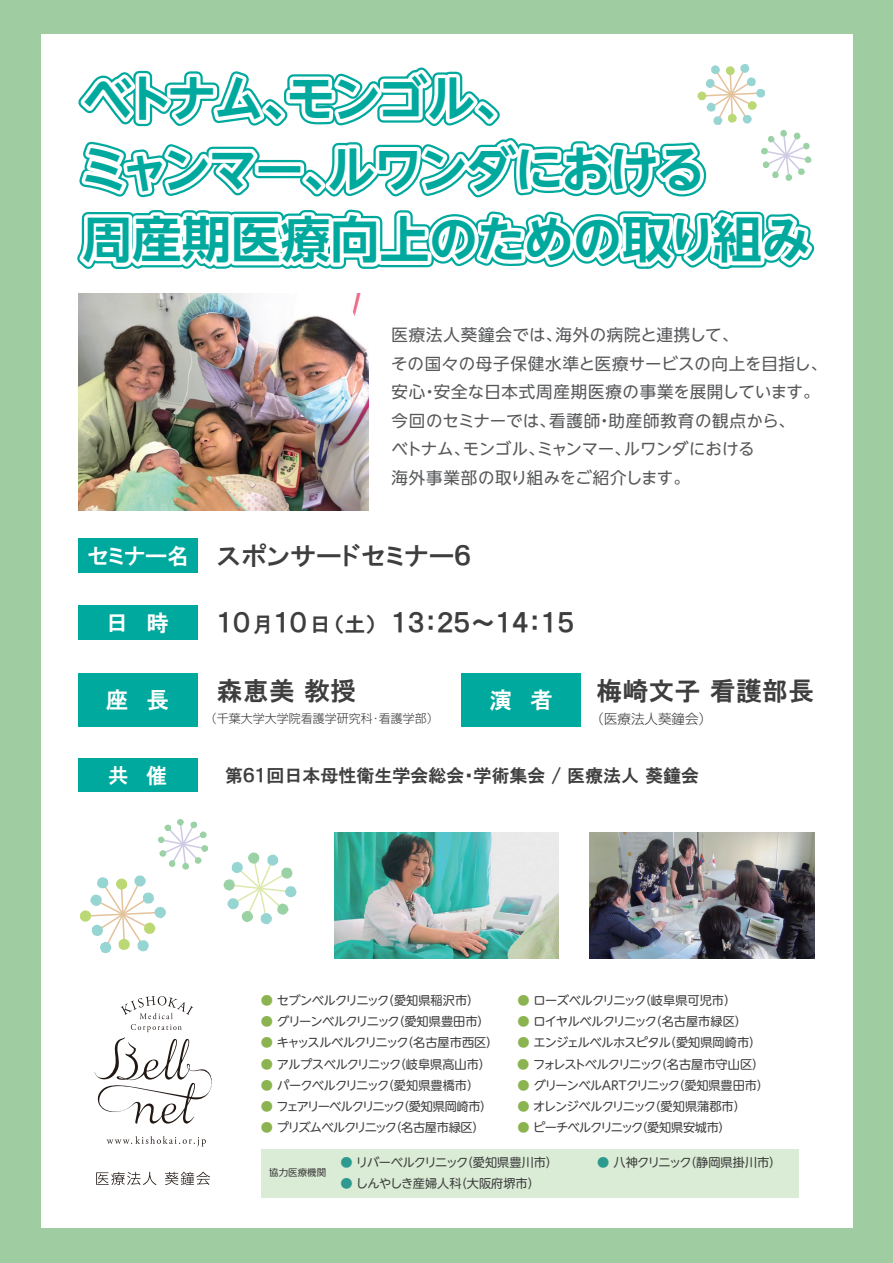
<style>
.page{position:relative;width:893px;height:1263px;background:#a0cca1}
.page>*{position:absolute;margin:0;border:0;box-sizing:border-box;transform-origin:0 0}
.t1{font:700 49.5px/70.5px "UD Shin Go NT Pro De";letter-spacing:-.04em;color:#00a99d}
.t2{font:25.5px "HGP Gothic E";letter-spacing:.025em;color:#3e3e3f}
.t3{font:25.5px "HGP Gothic E";color:#3e3e3f}
.t4{font:22.5px "HGP Gothic E";color:#fff}
.t5{font:21px "HGP Gothic E";color:#fff}
.t6{font:18px "HGP Gothic E";color:#3e3e3f}
.t7{font:16.5px/28.5px "UD Shin Go NT Pro";letter-spacing:.025em;color:#57585a}
.t8{font:300 13.5px "Shin Go Pro";color:#3e3e3f}
.t9{font:12.15px "UD Shin M Go Pro";letter-spacing:-.055em;color:#3e3e3f}
.t10{font:12.15px "UD Shin M Go Pro";letter-spacing:-.11em;color:#3e3e3f}
.t11{font:12.15px "UD Shin M Go Pro";color:#3e3e3f}
.t12{font:300 12px "Shin Go Pro";color:#3e3e3f}
.t13{font:9.45px "UD Shin M Go Pro";color:#3e3e3f}
.s1{font-size:22.5px;color:#fff}
.s2{font-size:21px}
.s3{color:#8bb34f}
.s4{font-family:"Shin Go Pro";color:#8bb34f}
.s5{font-family:"Shin Go Pro";color:#2e9a8f}
</style>
<div class="page">
<div style="left:41px;top:35px;width:811px;height:1193px;background:#fff"></div>
<svg style="left:224px;top:852px;width:72px;height:72px"></svg>
<svg style="left:80px;top:819px;width:128px;height:134px"></svg>
<svg style="left:77px;top:63px;width:738px;height:249px"></svg>
<div style="left:79px;top:538px;width:119px;height:35px;background:#00a99d"></div>
<div style="left:79px;top:605px;width:119px;height:35px;background:#00a99d"></div>
<div style="left:79px;top:673px;width:119px;height:53px;background:#00a99d"></div>
<div style="left:461px;top:673px;width:119px;height:53px;background:#00a99d"></div>
<div style="left:79px;top:759px;width:119px;height:33px;background:#00a99d"></div>
<img style="left:79px;top:293px;width:290px;height:218px">
<img style="left:590px;top:832px;width:224px;height:126px">
<div style="left:261px;top:1149px;width:537px;height:48px;background:#daecd5"></div>
<svg style="left:107px;top:1136px;width:99px;height:10px"></svg>
<svg style="left:94px;top:996px;width:118px;height:128px"></svg>
<svg style="left:96px;top:1172px;width:60px;height:13px"></svg>
<svg style="left:165px;top:1172px;width:45px;height:13px"></svg>
<img style="left:334px;top:832px;width:224px;height:126px">
<h1 class="t1" style="left:79px;top:62px;width:733px">ベトナム、モンゴル、<br>ミャンマー、ルワンダにおける<br>周産期医療向上のための取り組み</h1>
<h3 class="t7" style="left:391px;top:320px;width:438px">医療法人葵鐘会では、海外の病院と連携して、<br>その国々の母子保健水準と医療サービスの向上を目指し、安心・安全な日本式周産期医療の事業を展開しています。今回のセミナーでは、看護師・助産師教育の観点から、<br>ベトナム、モンゴル、ミャンマー、ルワンダにおける<br>海外事業部の取り組みをご紹介します。</h3>
<h2 class="t2" style="left:87px;top:543px;width:385px"><span class="s1">セミナー名</span> スポンサードセミナー６</h2>
<h3 class="t4" style="left:106px;top:611px;width:65px">日　時</h3>
<h2 class="t3" style="left:217px;top:610px;width:359px">１０<span class="s2">月</span>１０<span class="s2">日（土）</span> １３：２５～１４：１５</h2>
<h2 class="t2" style="left:217px;top:678px;width:141px">森恵美 教授</h2>
<p class="t12" style="left:205px;top:709px;width:241px">（千葉大学大学院看護学研究科・看護学部）　</p>
<h3 class="t4" style="left:106px;top:688px;width:65px">座　長</h3>
<h2 class="t2" style="left:597px;top:678px;width:219px">梅崎文子 看護部長</h2>
<p class="t8" style="left:591px;top:707px;width:123px">（医療法人葵鐘会）</p>
<h3 class="t4" style="left:489px;top:688px;width:65px">演　者</h3>
<h3 class="t5" style="left:108px;top:765px;width:61px">共　催</h3>
<h3 class="t6" style="left:225px;top:766px;width:475px">第６１回日本母性衛生学会総会・学術集会 / 医療法人 葵鐘会</h3>
<p class="t9" style="left:261px;top:990px;width:220px"><span class="s3">●</span> セブンベルクリニック（愛知県稲沢市）</p>
<p class="t9" style="left:261px;top:1012px;width:230px"><span class="s3">●</span> グリーンベルクリニック（愛知県豊田市）</p>
<p class="t9" style="left:261px;top:1033px;width:239px"><span class="s3">●</span> キャッスルベルクリニック（名古屋市西区）</p>
<p class="t9" style="left:517px;top:990px;width:220px"><span class="s4">●</span> ローズベルクリニック（岐阜県可児市）</p>
<p class="t9" style="left:517px;top:1033px;width:245px"><span class="s4">●</span> エンジェルベルホスピタル（愛知県岡崎市）</p>
<p class="t9" style="left:517px;top:1011px;width:231px"><span class="s4">●</span> ロイヤルベルクリニック（名古屋市緑区）</p>
<p class="t9" style="left:261px;top:1054px;width:231px"><span class="s3">●</span> アルプスベルクリニック（岐阜県高山市）</p>
<p class="t9" style="left:517px;top:1054px;width:248px"><span class="s3">●</span> フォレストベルクリニック（名古屋市守山区）</p>
<p class="t9" style="left:261px;top:1075px;width:220px"><span class="s4">●</span> パークベルクリニック（愛知県豊橋市）</p>
<p class="t10" style="left:517px;top:1075px;width:253px"><span class="s4">●</span> グリーンベルＡＲＴクリニック（愛知県豊田市）</p>
<p class="t9" style="left:517px;top:1097px;width:230px"><span class="s3">●</span> オレンジベルクリニック（愛知県蒲郡市）</p>
<p class="t10" style="left:261px;top:1096px;width:233px"><span class="s3">●</span> フェアリーベルクリニック（愛知県岡崎市）</p>
<p class="t9" style="left:261px;top:1118px;width:225px"><span class="s3">●</span> プリズムベルクリニック（名古屋市緑区）</p>
<p class="t9" style="left:517px;top:1118px;width:215px"><span class="s3">●</span> ピーチベルクリニック（愛知県安城市）</p>
<p class="t13" style="left:269px;top:1164px;width:59px">協力医療機関</p>
<p class="t9" style="left:341px;top:1152px;width:219px"><span class="s5">●</span> リバーベルクリニック（愛知県豊川市）</p>
<p class="t11" style="left:341px;top:1173px;width:200px"><span class="s5">●</span> しんやしき産婦人科（大阪府堺市）</p>
<p class="t11" style="left:597px;top:1152px;width:186px"><span class="s5">●</span> 八神クリニック（静岡県掛川市）</p>
</div>
